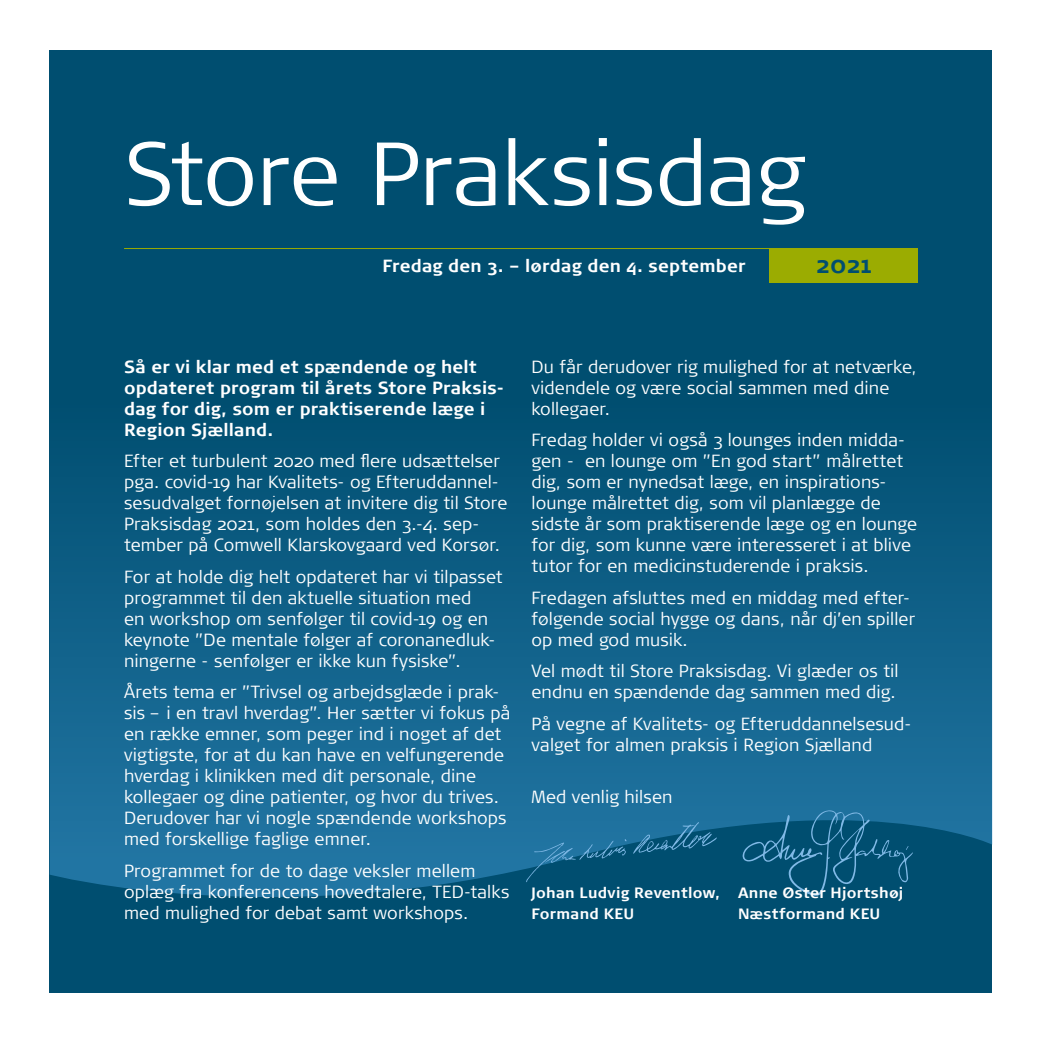
<style>
.page{position:relative;width:1042px;height:1042px;background:#fff}
.page>*{position:absolute;margin:0;border:0;box-sizing:border-box;transform-origin:0 0}
.t1{font:300 89.25px "Signa Normal";letter-spacing:-.005em;color:#fff}
.t2{font:700 24.5px "Signa Normal";color:#004e70}
.Text{font:300 17.5px/21px "Signa Normal";letter-spacing:.01em;color:#fff}
.Text-2{font:700 17.5px/21px "Signa Normal";letter-spacing:.01em;color:#fff}
.Text-3{font:700 14.88px/21px "Signa Normal";letter-spacing:.015em;color:#fff}
</style>
<div class="page">
<div style="left:50px;top:50px;width:942px;height:942px;background:#004e70"></div>
<div style="left:769px;top:248px;width:149px;height:35px;background:#9bac01"></div>
<hr style="left:124px;top:248px;width:794px;height:1px;background:#9bac01">
<svg style="left:50px;top:495px;width:942px;height:402px"></svg>
<svg style="left:742px;top:810px;width:171px;height:86px"></svg>
<svg style="left:633px;top:822px;width:84px;height:32px"></svg>
<svg style="left:526px;top:839px;width:100px;height:43px"></svg>
<p class="t1" style="left:124px;top:123px;width:683px">Store Praksisdag</p>
<p class="Text-2" style="left:382px;top:255px;width:364px">Fredag den 3. – lørdag den 4. september</p>
<p class="t2" style="left:815px;top:250px;width:57px">2021</p>
<p class="Text-2" style="left:124px;top:356px;width:381px">Så er vi klar med et spændende og helt opdateret program til årets Store Praksis&shy;dag for dig, som er praktiserende læge i Region Sjælland.</p>
<p class="Text" style="left:124px;top:451px;width:385px">Efter et turbulent 2020 med flere udsættelser pga. covid-19 har Kvalitets- og Efteruddannel&shy;sesudvalget fornøjelsen at invitere dig til Store Praksisdag 2021, som holdes den 3.-4. sep&shy;tember på Comwell Klarskovgaard ved Korsør.</p>
<p class="Text" style="left:124px;top:566px;width:380px">For at holde dig helt opdateret har vi tilpasset programmet til den aktuelle situation med<br>en workshop om senfølger til covid-19 og en keynote ”De mentale følger af coronanedluk&shy;ningerne - senfølger er ikke kun fysiske”.</p>
<p class="Text" style="left:124px;top:682px;width:388px">Årets tema er ”Trivsel og arbejdsglæde i prak&shy;sis – i en travl hverdag”. Her sætter vi fokus på en række emner, som peger ind i noget af det vigtigste, for at du kan have en velfungerende hverdag i klinikken med dit personale, dine kollegaer og dine patienter, og hvor du trives.<br>Derudover har vi nogle spændende workshops med forskellige faglige emner.</p>
<p class="Text" style="left:124px;top:860px;width:387px">Programmet for de to dage veksler mellem oplæg fra konferencens hovedtalere, TED-talks med mulighed for debat samt workshops.</p>
<p class="Text" style="left:531px;top:356px;width:387px">Du får derudover rig mulighed for at netværke, videndele og være social sammen med dine kollegaer.</p>
<p class="Text" style="left:531px;top:430px;width:387px">Fredag holder vi også 3 lounges inden midda&shy;gen - en lounge om ”En god start” målrettet dig, som er nynedsat læge, en inspirations&shy;lounge målrettet dig, som vil planlægge de sidste år som praktiserende læge og en lounge for dig, som kunne være interesseret i at blive tutor for en medicinstuderende i praksis.</p>
<p class="Text" style="left:531px;top:587px;width:385px">Fredagen afsluttes med en middag med efter&shy;følgende social hygge og dans, når dj’en spiller op med god musik.</p>
<p class="Text" style="left:531px;top:661px;width:369px">Vel mødt til Store Praksisdag. Vi glæder os til endnu en spændende dag sammen med dig.</p>
<p class="Text" style="left:531px;top:713px;width:381px">På vegne af Kvalitets- og Efteruddannelsesud&shy;valget for almen praksis i Region Sjælland</p>
<p class="Text" style="left:531px;top:787px;width:142px">Med venlig hilsen</p>
<p class="Text-3" style="left:531px;top:882px;width:373px">Johan Ludvig Reventlow, Anne Øster Hjortshøj<br>Formand KEU</p>
<p class="Text-3" style="left:738px;top:903px;width:144px">Næstformand KEU</p>
</div>
